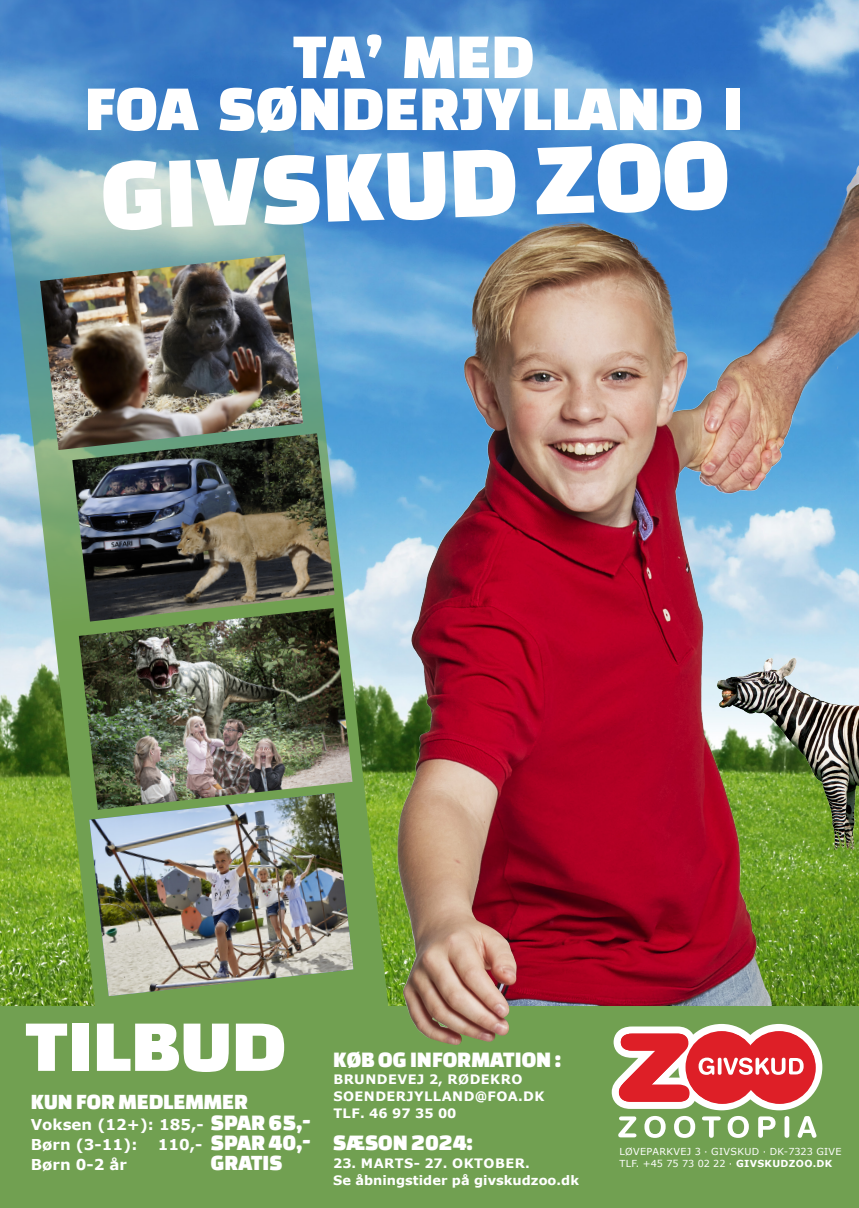
<style>
.page{position:relative;width:859px;height:1208px;background:#fff}
.page>*{position:absolute;margin:0;border:0;box-sizing:border-box;transform-origin:0 0}
.t1{font:106.1px "Changa One";color:#fff}
.t2{font:75.6px "Changa One";color:#fff;scale:1.11 1}
.t3{font:66.3px/52px "Changa One";color:#fff;text-align:center}
.t4{font:23px "Changa One";color:#fff}
.t5{font:22.6px "Changa One";color:#fff}
.t6{font:700 15px "Verdana";color:#fff}
.t7{font:700 13px/17.2px "Verdana";letter-spacing:.035em;color:#fff}
.t8{font:700 13px "Verdana";color:#fff}
.t9{font:9.6px "Verdana";letter-spacing:.035em;color:#fff}
.t10{font:9.6px "Verdana";color:#fff}
.s1{font-family:"Changa One";font-weight:400;font-size:23px}
.s2{font-family:"Verdana";font-weight:700;font-size:15px}
.s3{font-weight:700}
</style>
<div class="page">
<img style="left:395px;top:0;width:464px;height:72px">
<img style="left:0;top:0;width:395px;height:1006px">
<img style="left:367px;top:72px;width:492px;height:934px">
<div style="left:0;top:1006px;width:859px;height:202px;background:#71a051"></div>
<img style="left:89px;top:793px;width:264px;height:203px">
<img style="left:40px;top:254px;width:263px;height:196px">
<img style="left:72px;top:433px;width:263px;height:188px">
<img style="left:79px;top:608px;width:273px;height:201px">
<img style="left:672px;top:613px;width:187px;height:251px">
<img style="left:390px;top:855px;width:127px;height:190px">
<svg style="left:612px;top:1024px;width:210px;height:86px;background:#da736e"></svg>
<svg style="left:618px;top:1116px;width:198px;height:22px"></svg>
<p class="t3" style="left:85px;top:29px;width:659px">TA’ MED<br>FOA SØNDERJYLLAND I</p>
<p class="t1" style="left:99px;top:136px;width:630px;rotate:-2deg">GIVSKUD ZOO</p>
<p class="t2" style="left:26px;top:1004px;width:236px">TILBUD</p>
<p class="t5" style="left:31px;top:1089px;width:219px">KUN FOR MEDLEMMER</p>
<p class="t6" style="left:31px;top:1113px;width:281px">Voksen (12+): 185,- <span class="s1">SPAR 65,-</span></p>
<p class="t6" style="left:31px;top:1133px;width:108px">Børn (3-11):</p>
<p class="t4" style="left:158px;top:1129px;width:154px"><span class="s2">110,-</span> SPAR 40,-</p>
<p class="t6" style="left:31px;top:1154px;width:98px">Børn 0-2 år</p>
<p class="t5" style="left:211px;top:1150px;width:73px">GRATIS</p>
<p class="t4" style="left:333px;top:1046px;width:229px">KØB OG INFORMATION :</p>
<p class="t7" style="left:333px;top:1070px;width:213px">BRUNDEVEJ 2, RØDEKRO<br>SOENDERJYLLAND@FOA.DK<br>TLF. 46 97 35 00</p>
<p class="t4" style="left:333px;top:1129px;width:141px">SÆSON 2024:</p>
<p class="t7" style="left:333px;top:1154px;width:198px">23. MARTS- 27. OKTOBER.</p>
<p class="t8" style="left:333px;top:1171px;width:247px">Se åbningstider på givskudzoo.dk</p>
<p class="t9" style="left:620px;top:1145px;width:223px">LØVEPARKVEJ 3 · GIVSKUD · DK-7323 GIVE</p>
<p class="t10" style="left:620px;top:1157px;width:214px">TLF. +45 75 73 02 22 · <span class="s3">GIVSKUDZOO.DK</span></p>
</div>
